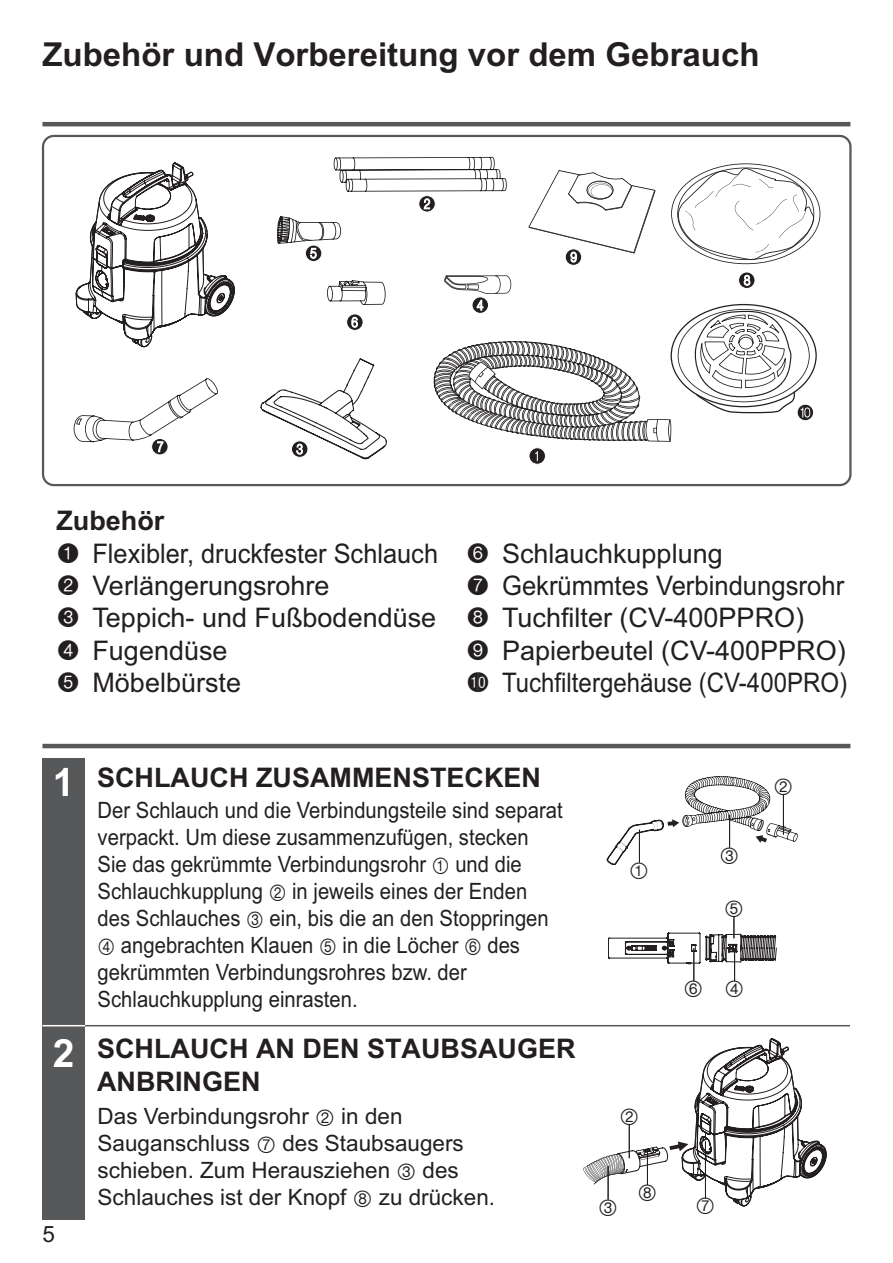
<style>
.page{position:relative;width:893px;height:1263px;background:#fff}
.page>*{position:absolute;margin:0;border:0;box-sizing:border-box;transform-origin:0 0}
.t1{font:700 39px "Arial";color:#fff}
.t2{font:700 33px "Arial";color:#231f20}
.t3{font:27px/32.4px "Arial";color:#231f20}
.t4{font:27px/32.4px "Arial";color:#231f20;scale:.94 1}
.t5{font:700 27px/32.4px "Arial";color:#231f20}
.t6{font:22.5px/27px "Arial";color:#231f20;scale:.9 1}
.t7{font:22.5px/27px "Arial";color:#231f20}
.t8{font:22.5px "Circle Frame";color:#231f20}
.s1{font-weight:700}
.s2{font-family:"Circle Frame Neg"}
.s3{font-family:"Circle Frame"}
</style>
<div class="page">
<div style="left:42px;top:758px;width:43px;height:462px;background:#57585a"></div>
<hr style="left:42px;top:122px;width:808px;height:4px;background:#57585a">
<hr style="left:42px;top:744px;width:808px;height:4px;background:#57585a">
<div style="left:42px;top:135px;width:809px;height:351px;border:2px solid #57585a;border-radius:11px"></div>
<hr style="left:42px;top:1025px;width:808px;height:1px;background:#57585a">
<hr style="left:42px;top:1025px;width:43px;height:1px;background:#fff">
<svg style="left:606px;top:776px;width:192px;height:89px"></svg>
<hr style="left:639px;top:830px;width:1px;height:33px;background:#231f20">
<hr style="left:729px;top:815px;width:1px;height:33px;background:#231f20">
<hr style="left:783px;top:794px;width:1px;height:41px;background:#231f20">
<svg style="left:583px;top:1026px;width:247px;height:181px"></svg>
<hr style="left:608px;top:1166px;width:1px;height:34px;background:#231f20">
<svg style="left:671px;top:163px;width:149px;height:101px"></svg>
<div style="left:529px;top:448px;width:16px;height:16px;background:#231f20;border-radius:50%"></div>
<div style="left:529px;top:448px;width:17px;height:16px;border:1px solid #fff;border-radius:50%"></div>
<svg style="left:528px;top:170px;width:127px;height:96px"></svg>
<svg style="left:327px;top:280px;width:59px;height:25px"></svg>
<svg style="left:346px;top:314px;width:17px;height:17px"></svg>
<svg style="left:277px;top:157px;width:230px;height:105px"></svg>
<svg style="left:260px;top:358px;width:127px;height:102px"></svg>
<svg style="left:433px;top:272px;width:384px;height:170px"></svg>
<svg style="left:535px;top:451px;width:3px;height:10px"></svg>
<svg style="left:74px;top:162px;width:161px;height:293px"></svg>
<hr style="left:734px;top:948px;width:1px;height:33px;background:#231f20">
<hr style="left:693px;top:948px;width:1px;height:33px;background:#231f20">
<svg style="left:608px;top:917px;width:169px;height:47px"></svg>
<h2 class="t2" style="left:42px;top:42px;width:718px">Zubehör und Vorbereitung vor dem Gebrauch</h2>
<p class="t4" style="left:56px;top:507px;width:407px"><span class="s1">Zubehör<br></span><span class="s2">1</span> Flexibler, druckfester Schlauch<br><span class="s2">2</span> Verlängerungsrohre<br><span class="s2">3</span> Teppich- und Fußbodendüse<br><span class="s2">4-</span>Fugendüse<br><span class="s2">5</span> Möbelbürste</p>
<p class="t3" style="left:466px;top:540px;width:383px"><span class="s2">6-</span>Schlauchkupplung<br><span class="s2">7-</span>Gekrümmtes Verbindungsrohr<br><span class="s2">8</span> Tuchfilter (CV-400PPRO)<br><span class="s2">9</span> Papierbeutel (CV-400PPRO) <span class="s2">bk</span> Tuchfiltergehäuse (CV-400PRO)</p>
<h1 class="t1" style="left:53px;top:768px;width:23px">1</h1>
<h1 class="t1" style="left:53px;top:1039px;width:23px">2</h1>
<p class="t7" style="left:42px;top:1223px;width:14px">5</p>
<p class="t5" style="left:97px;top:764px;width:445px">SCHLAUCH ZUSAMMENSTECKEN</p>
<p class="t6" style="left:98px;top:799px;width:518px">Der Schlauch und die Verbindungsteile sind separat verpackt. Um diese zusammenzufügen, stecken Sie das gekrümmte Verbindungsrohr <span class="s3">1</span> und die Schlauchkupplung <span class="s3">2</span> in jeweils eines der Enden des Schlauches <span class="s3">3</span> ein, bis die an den Stoppringen <span class="s3">4</span> angebrachten Klauen <span class="s3">5</span> in die Löcher <span class="s3">6</span> des gekrümmten Verbindungsrohres bzw. der Schlauchkupplung einrasten.</p>
<p class="t5" style="left:97px;top:1035px;width:480px">SCHLAUCH AN DEN STAUBSAUGER<br>ANBRINGEN</p>
<p class="t7" style="left:98px;top:1105px;width:399px">Das Verbindungsrohr <span class="s3">2</span> in den Sauganschluss <span class="s3">7</span> des Staubsaugers schieben. Zum Herausziehen <span class="s3">3</span> des Schlauches ist der Knopf <span class="s3">8</span> zu drücken.</p>
<p class="t8" style="left:629px;top:858px;width:21px">1</p>
<p class="t8" style="left:719px;top:843px;width:21px">3</p>
<p class="t8" style="left:724px;top:896px;width:21px">5</p>
<p class="t8" style="left:683px;top:976px;width:62px">6 4</p>
<p class="t8" style="left:619px;top:1104px;width:21px">2</p>
<p class="t8" style="left:637px;top:1180px;width:21px">8</p>
<p class="t8" style="left:598px;top:1195px;width:21px">3</p>
<p class="t8" style="left:695px;top:1193px;width:21px">7</p>
<p class="t8" style="left:773px;top:774px;width:21px">2</p>
</div>
